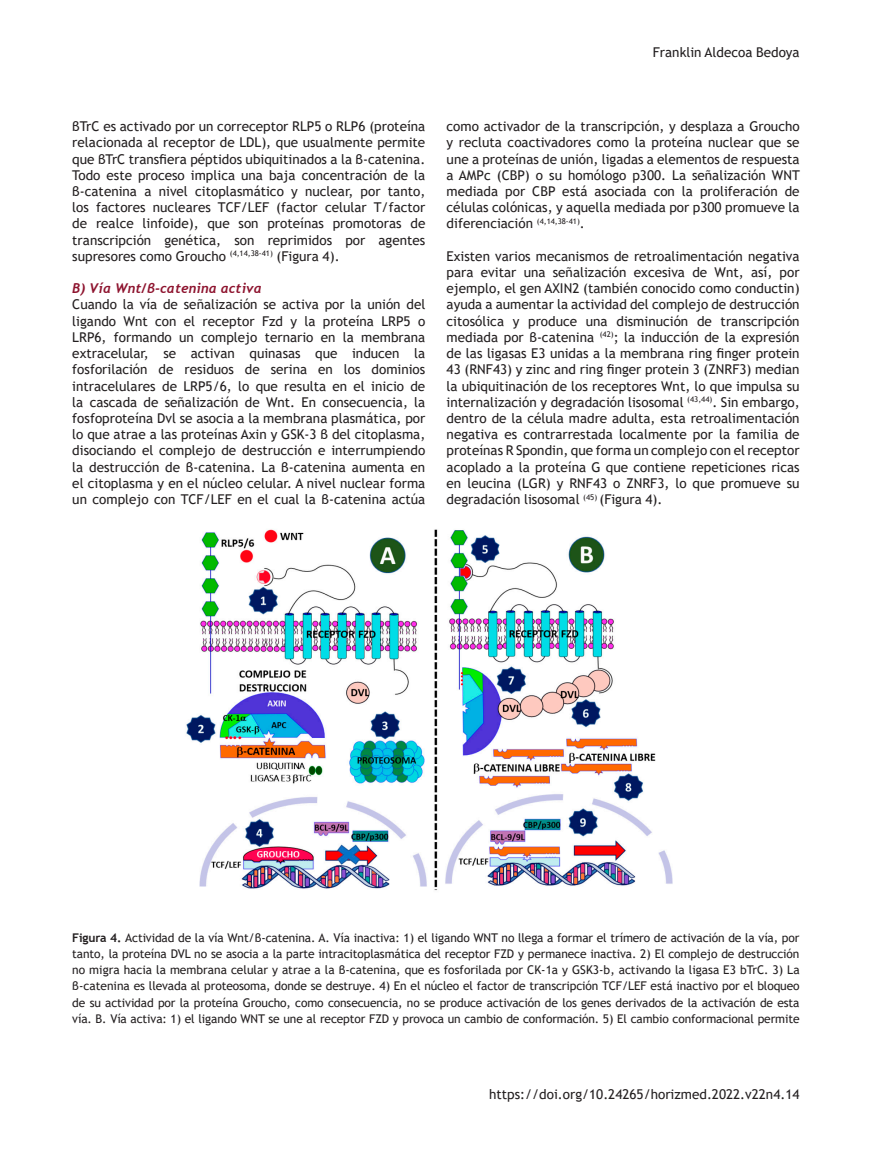
<style>
.page{position:relative;width:872px;height:1149px;background:#fff}
.page>*{position:absolute;margin:0;border:0;box-sizing:border-box;transform-origin:0 0}
.TEXTO_PRINCIPAL_HORI{font:13.5px/16.2px "Trebuchet MS";color:#231f20;text-align:justify}
.SUBTITULO_minusculas{font:italic 700 13.5px "Trebuchet";letter-spacing:.01em;color:#8e142f}
.ENCABEZADO_AUTOR{font:13.5px "Trebuchet MS";color:#231f20}
.LEYENDAS_cuadros{font:12px/16.2px "Trebuchet MS";letter-spacing:-.01em;color:#231f20;text-align:justify}
.s1{font-weight:700}
</style>
<div class="page">
<img style="left:186px;top:529px;width:487px;height:362px">
<p class="ENCABEZADO_AUTOR" style="left:653px;top:43px;width:148px">Franklin Aldecoa Bedoya</p>
<p class="TEXTO_PRINCIPAL_HORI" style="left:72px;top:118px;width:354px">βTrC es activado por un correceptor RLP5 o RLP6 (proteína relacionada al receptor de LDL), que usualmente permite que βTrC transfiera péptidos ubiquitinados a la β-catenina.<br>Todo este proceso implica una baja concentración de la β-catenina a nivel citoplasmático y nuclear, por tanto, los factores nucleares TCF/LEF (factor celular T/factor de realce linfoide), que son proteínas promotoras de transcripción genética, son reprimidos por agentes supresores como Groucho <sup>(4,14,38-41)</sup> (Figura 4).</p>
<p class="SUBTITULO_minusculas" style="left:72px;top:280px;width:191px">B) Vía Wnt/β-catenina activa</p>
<p class="TEXTO_PRINCIPAL_HORI" style="left:72px;top:296px;width:354px">Cuando la vía de señalización se activa por la unión del ligando Wnt con el receptor Fzd y la proteína LRP5 o LRP6, formando un complejo ternario en la membrana extracelular, se activan quinasas que inducen la fosforilación de residuos de serina en los dominios intracelulares de LRP5/6, lo que resulta en el inicio de la cascada de señalización de Wnt. En consecuencia, la fosfoproteína Dvl se asocia a la membrana plasmática, por lo que atrae a las proteínas Axin y GSK-3 β del citoplasma, disociando el complejo de destrucción e interrumpiendo la destrucción de β-catenina. La β-catenina aumenta en el citoplasma y en el núcleo celular. A nivel nuclear forma un complejo con TCF/LEF en el cual la β-catenina actúa</p>
<p class="TEXTO_PRINCIPAL_HORI" style="left:446px;top:118px;width:355px">como activador de la transcripción, y desplaza a Groucho y recluta coactivadores como la proteína nuclear que se une a proteínas de unión, ligadas a elementos de respuesta a AMPc (CBP) o su homólogo p300. La señalización WNT mediada por CBP está asociada con la proliferación de células colónicas, y aquella mediada por p300 promueve la diferenciación <sup>(4,14,38-41)</sup>.</p>
<p class="TEXTO_PRINCIPAL_HORI" style="left:446px;top:248px;width:354px">Existen varios mecanismos de retroalimentación negativa para evitar una señalización excesiva de Wnt, así, por ejemplo, el gen AXIN2 (también conocido como conductin) ayuda a aumentar la actividad del complejo de destrucción citosólica y produce una disminución de transcripción mediada por β-catenina <sup>(42)</sup>; la inducción de la expresión de las ligasas E3 unidas a la membrana ring finger protein 43 (RNF43) y zinc and ring finger protein 3 (ZNRF3) median la ubiquitinación de los receptores Wnt, lo que impulsa su internalización y degradación lisosomal <sup>(43,44)</sup>. Sin embargo, dentro de la célula madre adulta, esta retroalimentación negativa es contrarrestada localmente por la familia de proteínas R Spondin, que forma un complejo con el receptor acoplado a la proteína G que contiene repeticiones ricas en leucina (LGR) y RNF43 o ZNRF3, lo que promueve su degradación lisosomal <sup>(45)</sup> (Figura 4).</p>
<p class="LEYENDAS_cuadros" style="left:72px;top:929px;width:729px"><span class="s1">Figura 4.</span> Actividad de la vía Wnt/β-catenina. A. Vía inactiva: 1) el ligando WNT no llega a formar el trímero de activación de la vía, por tanto, la proteína DVL no se asocia a la parte intracitoplasmática del receptor FZD y permanece inactiva. 2) El complejo de destrucción no migra hacia la membrana celular y atrae a la β-catenina, que es fosforilada por CK-1a y GSK3-b, activando la ligasa E3 bTrC. 3) La β-catenina es llevada al proteosoma, donde se destruye. 4) En el núcleo el factor de transcripción TCF/LEF está inactivo por el bloqueo de su actividad por la proteína Groucho, como consecuencia, no se produce activación de los genes derivados de la activación de esta vía. B. Vía activa: 1) el ligando WNT se une al receptor FZD y provoca un cambio de conformación. 5) El cambio conformacional permite</p>
<p class="TEXTO_PRINCIPAL_HORI" style="left:489px;top:1085px;width:312px">https://doi.org/10.24265/horizmed.2022.v22n4.14</p>
</div>
